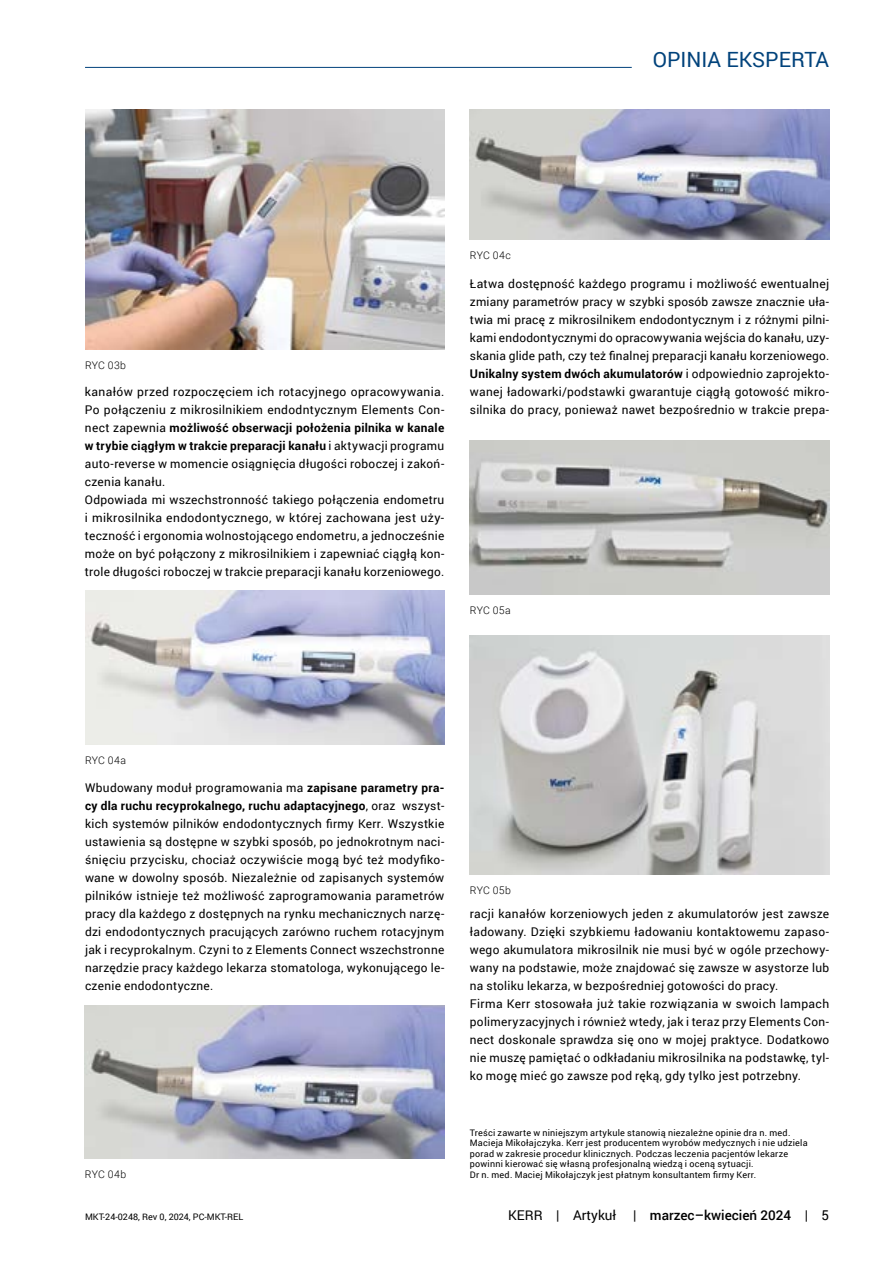
<style>
.page{position:relative;width:893px;height:1263px;background:#fff}
.page>*{position:absolute;margin:0;border:0;box-sizing:border-box;transform-origin:0 0}
.t1{font:21px "Roboto";color:#00427b}
.t2{font:500 13.5px "Roboto";color:#000}
.t3{font:12px/18px "Roboto";letter-spacing:.025em;color:#000}
.t4{font:300 10.5px "Roboto";letter-spacing:.02em;color:#000}
.t5{font:9px/10.5px "Roboto";letter-spacing:.025em;color:#000}
.t6{font:9px "Roboto";color:#000}
.s1{font-weight:700}
.s2{font-weight:400}
</style>
<div class="page">
<img style="left:85px;top:109px;width:359px;height:240px">
<img style="left:470px;top:441px;width:359px;height:153px">
<img style="left:470px;top:635px;width:359px;height:240px">
<img style="left:85px;top:591px;width:359px;height:153px">
<img style="left:85px;top:1005px;width:359px;height:153px">
<img style="left:470px;top:109px;width:359px;height:130px">
<hr style="left:85px;top:67px;width:547px;height:1px;background:#00427b">
<h1 class="t1" style="left:653px;top:45px;width:178px">OPINIA EKSPERTA</h1>
<p class="t4" style="left:85px;top:357px;width:43px">RYC 03b</p>
<p class="t3" style="left:85px;top:382px;width:361px">kanałów przed rozpoczęciem ich rotacyjnego opracowywania.<br>Po połączeniu z mikrosilnikiem endodntycznym Elements Con&shy;nect zapewnia <span class="s1">możliwość obserwacji położenia pilnika w kanale w trybie ciągłym w trakcie preparacji kanału</span> i aktywacji programu auto-reverse w momencie osiągnięcia długości roboczej i zakoń&shy;czenia kanału.<br>Odpowiada mi wszechstronność takiego połączenia endometru i mikrosilnika endodontycznego, w której zachowana jest uży&shy;teczność i ergonomia wolnostojącego endometru, a jednocześnie może on być połączony z mikrosilnikiem i zapewniać ciągłą kon&shy;trole długości roboczej w trakcie preparacji kanału korzeniowego.</p>
<p class="t4" style="left:470px;top:247px;width:42px">RYC 04c</p>
<p class="t3" style="left:470px;top:274px;width:361px;text-align:justify">Łatwa dostępność każdego programu i możliwość ewentualnej zmiany parametrów pracy w szybki sposób zawsze znacznie uła&shy;twia mi pracę z mikrosilnikem endodontycznym i z różnymi pilni&shy;kami endodontycznymi do opracowywania wejścia do kanału, uzy&shy;skania glide path, czy też finalnej preparacji kanału korzeniowego.<br><span class="s1">Unikalny system dwóch akumulatorów</span> i odpowiednio zaprojekto&shy;wanej ładowarki/podstawki gwarantuje ciągłą gotowość mikro&shy;silnika do pracy, ponieważ nawet bezpośrednio w trakcie prepa-</p>
<p class="t4" style="left:470px;top:602px;width:42px">RYC 05a</p>
<p class="t4" style="left:85px;top:752px;width:43px">RYC 04a</p>
<p class="t3" style="left:85px;top:778px;width:361px;text-align:justify">Wbudowany moduł programowania ma <span class="s1">zapisane parametry pra&shy;cy dla ruchu recyprokalnego, ruchu adaptacyjnego</span>, oraz wszyst&shy;kich systemów pilników endodontycznych firmy Kerr. Wszystkie ustawienia są dostępne w szybki sposób, po jednokrotnym naci&shy;śnięciu przycisku, chociaż oczywiście mogą być też modyfiko&shy;wane w dowolny sposób. Niezależnie od zapisanych systemów pilników istnieje też możliwość zaprogramowania parametrów pracy dla każdego z dostępnych na rynku mechanicznych narzę&shy;dzi endodontycznych pracujących zarówno ruchem rotacyjnym jak i recyprokalnym. Czyni to z Elements Connect wszechstronne narzędzie pracy każdego lekarza stomatologa, wykonującego le&shy;czenie endodontyczne.</p>
<p class="t4" style="left:85px;top:1167px;width:43px">RYC 04b</p>
<p class="t4" style="left:470px;top:883px;width:42px">RYC 05b</p>
<p class="t3" style="left:470px;top:904px;width:361px">racji kanałów korzeniowych jeden z akumulatorów jest zawsze ładowany. Dzięki szybkiemu ładowaniu kontaktowemu zapaso&shy;wego akumulatora mikrosilnik nie musi być w ogóle przechowy&shy;wany na podstawie, może znajdować się zawsze w asystorze lub na stoliku lekarza, w bezpośredniej gotowości do pracy.<br>Firma Kerr stosowała już takie rozwiązania w swoich lampach polimeryzacyjnych i również wtedy, jak i teraz przy Elements Con&shy;nect doskonale sprawdza się ono w mojej praktyce. Dodatkowo nie muszę pamiętać o odkładaniu mikrosilnika na podstawkę, tyl&shy;ko mogę mieć go zawsze pod ręką, gdy tylko jest potrzebny.</p>
<p class="t5" style="left:470px;top:1127px;width:339px">Treści zawarte w niniejszym artykule stanowią niezależne opinie dra n. med.<br>Macieja Mikołajczyka. Kerr jest producentem wyrobów medycznych i nie udziela porad w zakresie procedur klinicznych. Podczas leczenia pacjentów lekarze powinni kierować się własną profesjonalną wiedzą i oceną sytuacji.<br>Dr n. med. Maciej Mikołajczyk jest płatnym konsultantem firmy Kerr.</p>
<p class="t6" style="left:85px;top:1211px;width:160px">MKT-24-0248, Rev 0, 2024, PC-MKT-REL</p>
<p class="t2" style="left:508px;top:1206px;width:322px"><span class="s2">KERR | Artykuł |</span> marzec–kwiecień 2024 <span class="s2">| 5</span></p>
</div>
